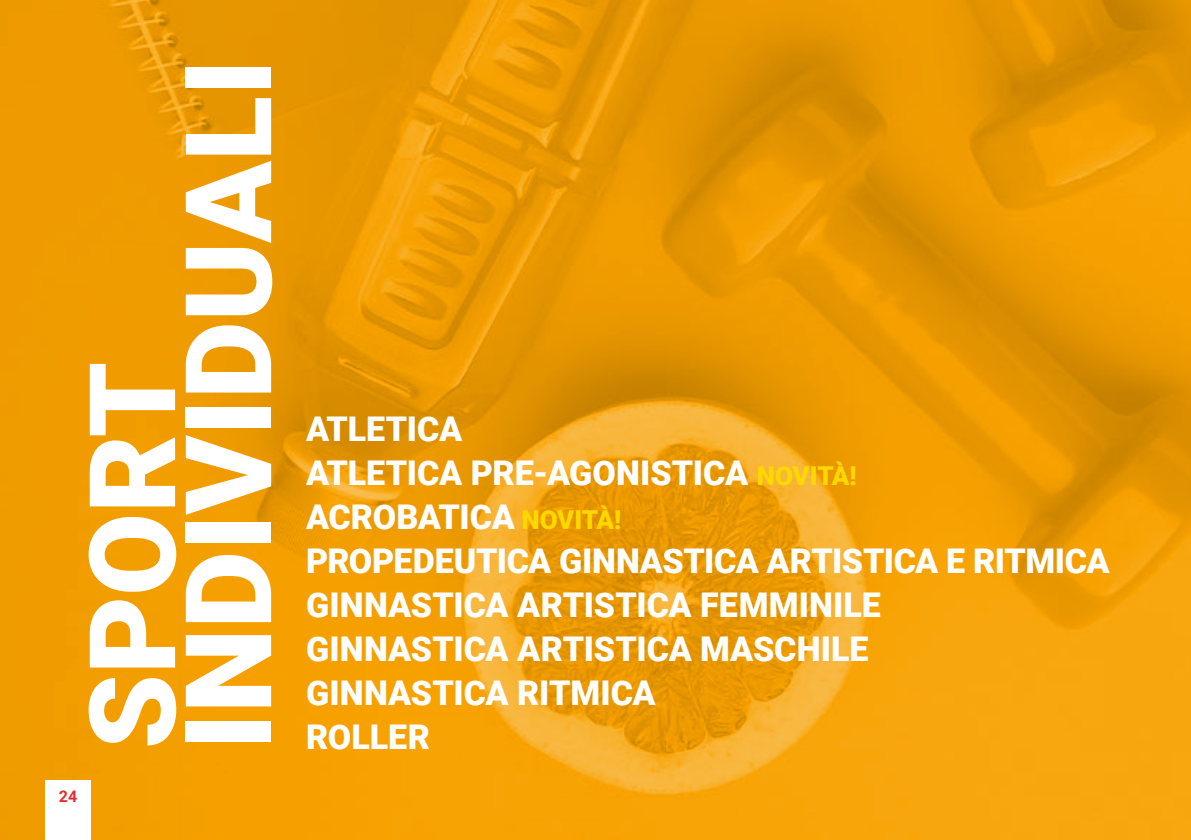
<style>
.page{position:relative;width:1191px;height:840px;background:#fff}
.page>*{position:absolute;margin:0;border:0;box-sizing:border-box;transform-origin:0 0}
.t1{font:900 120px/96px "Roboto";color:#fff}
.t2{font:900 34px/44px "Roboto";letter-spacing:-.005em;color:#fff}
.t3{font:700 16px "Roboto";color:#e62d2d}
.s1{font-size:26px;color:#ffd800}
</style>
<div class="page">
<img style="left:0;top:0;width:1191px;height:839px">
<div style="left:45px;top:780px;width:46px;height:59px;background:#fff"></div>
<h1 class="t1" style="left:80px;top:748px;width:690px;rotate:-90deg">SPORT<br>INDIVIDUALI</h1>
<p class="t3" style="left:59px;top:784px;width:20px">24</p>
<p class="t2" style="left:306px;top:405px;width:805px">ATLETICA<br>ATLETICA PRE-AGONISTICA <span class="s1">NOVITÀ!<br></span>ACROBATICA <span class="s1">NOVITÀ!<br></span>PROPEDEUTICA GINNASTICA ARTISTICA E RITMICA<br>GINNASTICA ARTISTICA FEMMINILE<br>GINNASTICA ARTISTICA MASCHILE<br>GINNASTICA RITMICA</p>
<p class="t2" style="left:306px;top:713px;width:125px">ROLLER</p>
</div>
